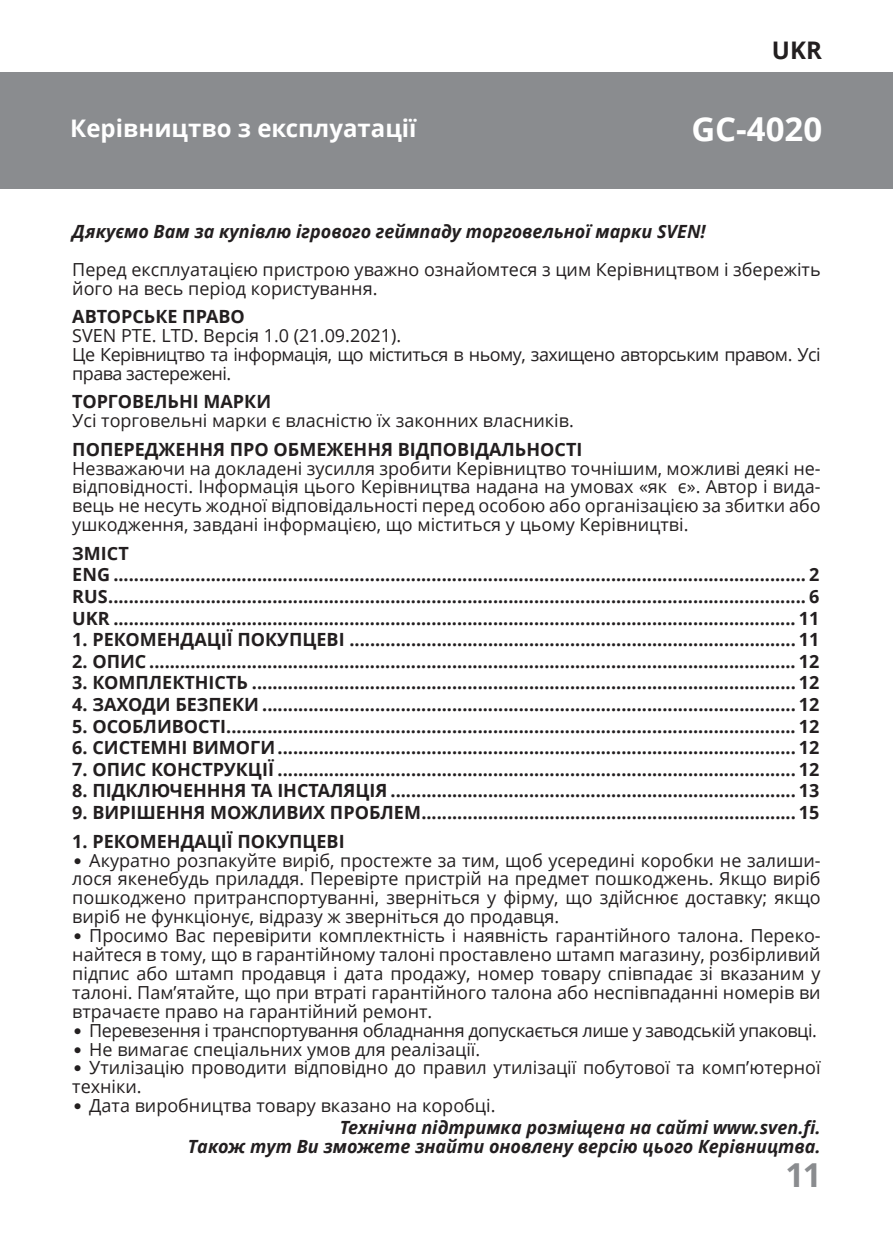
<style>
.page{position:relative;width:893px;height:1259px;background:#fff}
.page>*{position:absolute;margin:0;border:0;box-sizing:border-box;transform-origin:0 0}
.t1{font:700 33px "Open Sans";color:#fff}
.t2{font:700 33px "Open Sans";color:#8a8c8f}
.t3{font:700 24.3px "Open Sans";color:#fff}
.t4{font:700 24.3px "Open Sans";color:#231f20}
.t5{font:700 18.3px/21.6px "Open Sans";color:#231f20}
.t6{font:italic 700 18.3px/18.9px "Open Sans";color:#231f20;text-align:right}
.t7{font:18.3px/18.9px "Open Sans";color:#231f20}
.t8{font:18px/18.9px "Open Sans";color:#231f20;text-align:justify}
.t9{font:18px/18.9px "Open Sans";letter-spacing:-.03em;color:#231f20}
.t10{font:18px "Open Sans";letter-spacing:-.025em;color:#231f20}
.s1{font-family:"Pragmatica";font-weight:700;font-size:16.5px}
.s2{font-family:"Pragmatica";font-weight:700;font-size:16.8px}
.s3{font-size:18px}
</style>
<div class="page">
<div style="left:0;top:72px;width:893px;height:117px;background:#8a8c8f"></div>
<h2 class="t4" style="left:772px;top:33px;width:51px">UKR</h2>
<h2 class="t3" style="left:70px;top:111px;width:348px">Керівництво з експлуатації</h2>
<h1 class="t1" style="left:691px;top:105px;width:132px">GC-4020</h1>
<p class="t6" style="left:72px;top:221px;width:635px">Дякуємо Вам за купівлю ігрового геймпаду торговельної марки SVEN!</p>
<p class="t8" style="left:72px;top:259px;width:750px">Перед експлуатацією пристрою уважно ознайомтеся з цим Керівництвом і збережіть його на весь період користування.</p>
<p class="t5" style="left:72px;top:305px;width:174px">АВТОРСЬКЕ ПРАВО</p>
<p class="t9" style="left:72px;top:325px;width:750px">SVEN PTE. LTD. Версiя 1.0 (21.09.2021).<br>Це Керівництво та інформація, що міститься в ньому, захищено авторським правом. Усі права застережені.</p>
<p class="t5" style="left:72px;top:390px;width:200px">ТОРГОВЕЛЬНІ МАРКИ</p>
<p class="t8" style="left:72px;top:411px;width:503px">Усі торговельні марки є власністю їх законних власників.</p>
<p class="t5" style="left:72px;top:438px;width:512px">ПОПЕРЕДЖЕННЯ ПРО ОБМЕЖЕННЯ ВІДПОВІДАЛЬНОСТІ</p>
<p class="t8" style="left:72px;top:458px;width:750px">Незважаючи на докладені зусилля зробити Керівництво точнішим, можливі деякі не&shy;відповідності. Інформація цього Керівництва надана на умовах «як є». Автор і вида&shy;вець не несуть жодної відповідальності перед особою або організацією за збитки або ушкодження, завдані інформацією, що міститься у цьому Керівництві.</p>
<p class="t5" style="left:72px;top:542px;width:749px">ЗМІСТ<br>ENG ....................................................................................................................................... 2<br>RUS........................................................................................................................................ 6<br>UKR ..................................................................................................................................... 11</p>
<p class="t5" style="left:72px;top:628px;width:749px">1. РЕКОМЕНДАЦІЇ ПОКУПЦЕВІ ....................................................................................... 11</p>
<p class="t5" style="left:72px;top:650px;width:749px">2. ОПИС .............................................................................................................................. 12</p>
<p class="t5" style="left:72px;top:671px;width:749px">3. КОМПЛЕКТНІСТЬ .......................................................................................................... 12</p>
<p class="t5" style="left:72px;top:693px;width:749px">4. ЗАХОДИ БЕЗПЕКИ ........................................................................................................ 12</p>
<p class="t5" style="left:72px;top:714px;width:748px">5. ОСОБЛИВОСТІ............................................................................................................... 12</p>
<p class="t5" style="left:72px;top:736px;width:749px">6. СИСТЕМНІ ВИМОГИ..................................................................................................... 12</p>
<p class="t5" style="left:72px;top:758px;width:749px">7. ОПИС КОНСТРУКЦІЇ ..................................................................................................... 12</p>
<p class="t5" style="left:72px;top:779px;width:749px">8. ПІДКЛЮЧЕНННЯ ТА ІНСТАЛЯЦІЯ ............................................................................... 13</p>
<p class="t5" style="left:72px;top:801px;width:749px">9. ВИРІШЕННЯ МОЖЛИВИХ ПРОБЛЕМ......................................................................... 15</p>
<p class="t5" style="left:72px;top:829px;width:274px">1. РЕКОМЕНДАЦІЇ ПОКУПЦЕВІ</p>
<p class="t8" style="left:72px;top:850px;width:750px"><span class="s1">•</span> Акуратно розпакуйте виріб, простежте за тим, щоб усередині коробки не залиши&shy;лося якенебудь приладдя. Перевірте пристрій на предмет пошкоджень. Якщо виріб пошкоджено притранспортуванні, зверніться у фірму, що здійснює доставку; якщо виріб не функціонує, відразу ж зверніться до продавця.</p>
<p class="t8" style="left:72px;top:925px;width:750px"><span class="s1">•</span> Просимо Вас перевірити комплектність і наявність гарантійного талона. Переко&shy;найтеся в тому, що в гарантійному талоні проставлено штамп магазину, розбірливий підпис або штамп продавця і дата продажу, номер товару співпадає зі вказаним у талоні. Пам’ятайте, що при втраті гарантійного талона або неспівпаданні номерів ви втрачаєте право на гарантійний ремонт.</p>
<p class="t10" style="left:72px;top:1017px;width:746px"><span class="s1">•</span> Перевезення і транспортування обладнання допускається лише у заводській упаковці.</p>
<p class="t8" style="left:72px;top:1039px;width:409px"><span class="s1">•</span> Не вимагає спеціальних умов для реалізації.</p>
<p class="t7" style="left:72px;top:1058px;width:750px"><span class="s2">•</span> Утилізацію проводити відповідно до правил утилізації побутової та комп<span class="s3">’</span>ютерної техніки.</p>
<p class="t8" style="left:72px;top:1095px;width:425px"><span class="s1">•</span> Дата виробництва товару вказано на коробці.</p>
<p class="t6" style="left:188px;top:1117px;width:634px">Технічна підтримка розміщена на сайтi www.sven.fi.<br>Також тут Ви зможете знайти оновлену версію цього Керівництва.</p>
<h1 class="t2" style="left:786px;top:1151px;width:38px">11</h1>
</div>
